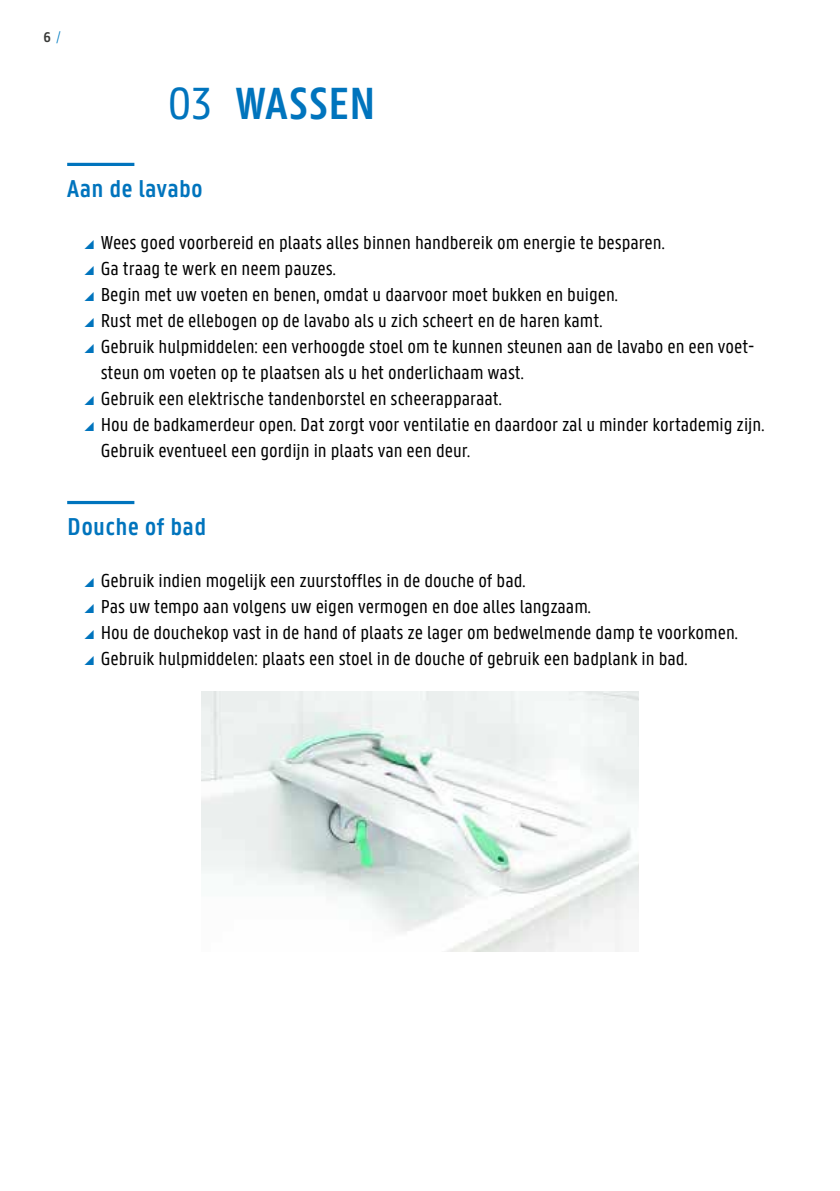
<style>
.page{position:relative;width:840px;height:1191px;background:#fff}
.page>*{position:absolute;margin:0;border:0;box-sizing:border-box;transform-origin:0 0}
.t1{font:600 48px "U Gent Panno Text";letter-spacing:-.01em;color:#0074bd}
.t2{font:600 26px "U Gent Panno Text";letter-spacing:.01em;color:#0074bd}
.t3{font:20px/26px "U Gent Panno Text";color:#000}
.t4{font:600 15px "U Gent Panno Text";color:#383937}
.s1{font-weight:300;color:#007dc2}
.s2{font-weight:400}
</style>
<div class="page">
<hr style="left:67px;top:163px;width:67px;height:3px;background:#0074bd">
<hr style="left:67px;top:501px;width:67px;height:3px;background:#0074bd">
<img style="left:201px;top:691px;width:437px;height:260px">
<p class="t4" style="left:44px;top:28px;width:18px">6 <span class="s1">/</span></p>
<h1 class="t1" style="left:168px;top:74px;width:209px"><span class="s2">03</span> WASSEN</h1>
<h2 class="t2" style="left:67px;top:173px;width:137px">Aan de lavabo</h2>
<p class="t3" style="left:101px;top:229px;width:664px">Wees goed voorbereid en plaats alles binnen handbereik om energie te besparen.<br>Ga traag te werk en neem pauzes.<br>Begin met uw voeten en benen, omdat u daarvoor moet bukken en buigen.<br>Rust met de ellebogen op de lavabo als u zich scheert en de haren kamt.<br>Gebruik hulpmiddelen: een verhoogde stoel om te kunnen steunen aan de lavabo en een voet&shy;steun om voeten op te plaatsen als u het onderlichaam wast.<br>Gebruik een elektrische tandenborstel en scheerapparaat.<br>Hou de badkamerdeur open. Dat zorgt voor ventilatie en daardoor zal u minder kortademig zijn.<br>Gebruik eventueel een gordijn in plaats van een deur.</p>
<h2 class="t2" style="left:67px;top:511px;width:140px">Douche of bad</h2>
<p class="t3" style="left:101px;top:567px;width:638px">Gebruik indien mogelijk een zuurstoffles in de douche of bad.<br>Pas uw tempo aan volgens uw eigen vermogen en doe alles langzaam.<br>Hou de douchekop vast in de hand of plaats ze lager om bedwelmende damp te voorkomen.<br>Gebruik hulpmiddelen: plaats een stoel in de douche of gebruik een badplank in bad.</p>
</div>
